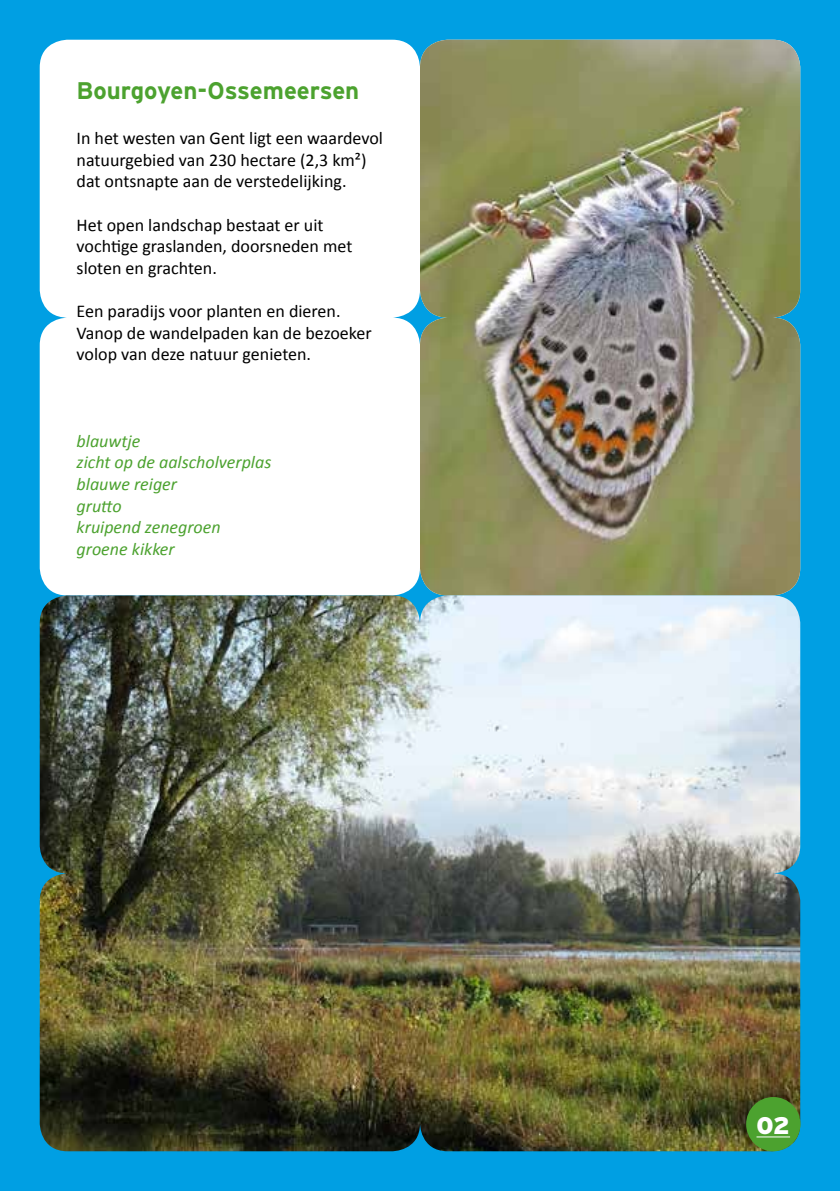
<style>
.page{position:relative;width:840px;height:1191px;background:#fff}
.page>*{position:absolute;margin:0;border:0;box-sizing:border-box;transform-origin:0 0}
.t1{font:700 24px "Interstate";color:#4ca22f}
.t2{font:900 24px "Interstate";color:#fff}
.t3{font:18px/21.6px "Calibri";color:#000}
.t4{font:italic 18px/21.6px "Calibri";color:#4ca22f}
</style>
<div class="page">
<div style="left:0;top:0;width:839px;height:1191px;background:#009fe3"></div>
<div style="left:40px;top:40px;width:380px;height:555px;background:#fff"></div>
<img style="left:420px;top:40px;width:379px;height:555px">
<img style="left:40px;top:595px;width:759px;height:556px">
<div style="left:745px;top:1097px;width:55px;height:54px;background:#4ca22f;border-radius:50%"></div>
<hr style="left:756px;top:1136px;width:33px;height:1px;background:#fff">
<h1 class="t1" style="left:77px;top:76px;width:284px">Bourgoyen-Ossemeersen</h1>
<p class="t3" style="left:77px;top:127px;width:308px">In het westen van Gent ligt een waardevol natuurgebied van 230 hectare (2,3 km²) dat ontsnapte aan de verstedelijking.</p>
<p class="t3" style="left:77px;top:214px;width:277px">Het open landschap bestaat er uit vochtige graslanden, doorsneden met sloten en grachten.</p>
<p class="t3" style="left:77px;top:300px;width:296px">Een paradijs voor planten en dieren.<br>Vanop de wandelpaden kan de bezoeker volop van deze natuur genieten.</p>
<p class="t4" style="left:77px;top:429px;width:196px">blauwtje<br>zicht op de aalscholverplas blauwe reiger<br>grutto<br>kruipend zenegroen groene kikker</p>
<h1 class="t2" style="left:756px;top:1110px;width:35px">02</h1>
</div>
